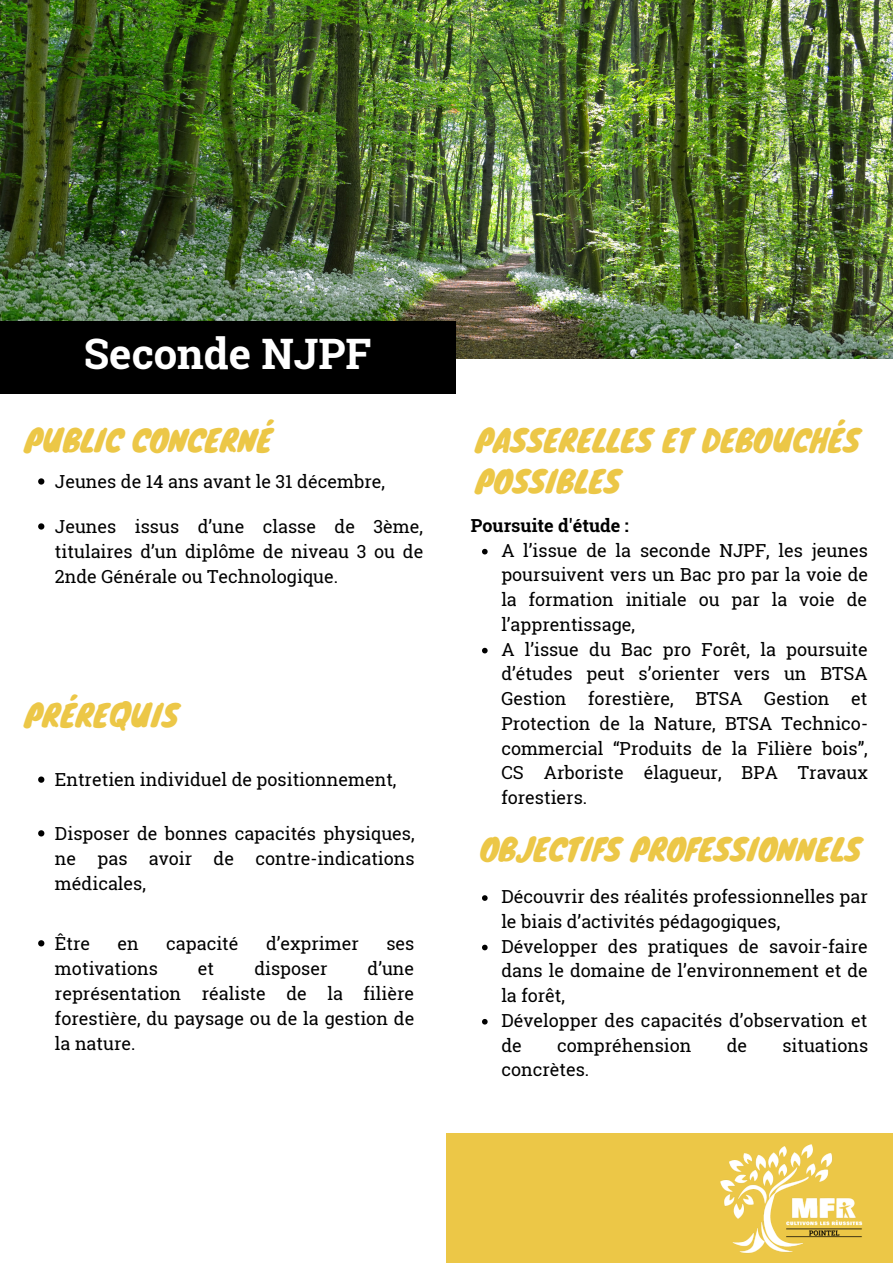
<style>
.page{position:relative;width:893px;height:1264px;background:#fff}
.page>*{position:absolute;margin:0;border:0;box-sizing:border-box;transform-origin:0 0}
.t1{font:700 42px "Roboto Slab";color:#fff}
.t2{font:30px/41.5px "Knewave";color:#ecc747}
.t3{font:18px/24.8px "Roboto Slab";color:#000;text-align:justify}
.t4{font:700 18px "Roboto Slab";color:#000}
</style>
<div class="page">
<img style="left:0;top:1px;width:892px;height:357px">
<div style="left:0;top:321px;width:455px;height:72px;background:#000"></div>
<div style="left:446px;top:1132px;width:446px;height:130px;background:#ecc747"></div>
<img style="left:720px;top:1144px;width:143px;height:109px">
<svg style="left:38px;top:478px;width:6px;height:6px"></svg>
<svg style="left:38px;top:523px;width:6px;height:6px"></svg>
<svg style="left:38px;top:776px;width:6px;height:6px"></svg>
<svg style="left:38px;top:830px;width:6px;height:6px"></svg>
<svg style="left:38px;top:940px;width:6px;height:6px"></svg>
<svg style="left:482px;top:549px;width:5px;height:5px"></svg>
<svg style="left:482px;top:647px;width:5px;height:6px"></svg>
<svg style="left:482px;top:895px;width:5px;height:5px"></svg>
<svg style="left:482px;top:944px;width:5px;height:6px"></svg>
<svg style="left:482px;top:1019px;width:5px;height:5px"></svg>
<h1 class="t1" style="left:84px;top:325px;width:289px">Seconde NJPF</h1>
<h2 class="t2" style="left:24px;top:418px;width:249px">PUBLIC CONCERNÉ</h2>
<p class="t3" style="left:55px;top:468px;width:331px">Jeunes de 14 ans avant le 31 décembre,</p>
<p class="t3" style="left:55px;top:513px;width:370px">Jeunes issus d’une classe de 3ème, titulaires d’un diplôme de niveau 3 ou de 2nde Générale ou Technologique.</p>
<h2 class="t2" style="left:24px;top:693px;width:156px">PRÉREQUIS</h2>
<p class="t3" style="left:55px;top:766px;width:343px">Entretien individuel de positionnement,</p>
<p class="t3" style="left:55px;top:820px;width:361px">Disposer de bonnes capacités physiques, ne pas avoir de contre-indications médicales,</p>
<p class="t3" style="left:55px;top:930px;width:37px">Être</p>
<p class="t3" style="left:118px;top:930px;width:23px">en</p>
<p class="t3" style="left:166px;top:930px;width:74px">capacité</p>
<p class="t3" style="left:266px;top:930px;width:94px">d’exprimer</p>
<p class="t3" style="left:386px;top:930px;width:29px">ses</p>
<p class="t3" style="left:55px;top:955px;width:104px">motivations</p>
<p class="t3" style="left:198px;top:955px;width:18px">et</p>
<p class="t3" style="left:254px;top:955px;width:75px">disposer</p>
<p class="t3" style="left:55px;top:955px;width:361px;text-indent:312px">d’une représentation réaliste de la filière forestière, du paysage ou de la gestion de la nature.</p>
<h2 class="t2" style="left:475px;top:418px;width:386px">PASSERELLES ET DEBOUCHÉS<br>POSSIBLES</h2>
<p class="t4" style="left:470px;top:513px;width:160px">Poursuite d'étude :</p>
<p class="t3" style="left:501px;top:537px;width:368px;text-align:left">A l’issue de la seconde NJPF, les jeunes poursuivent vers un Bac pro par la voie de la formation initiale ou par la voie de l’apprentissage,<br>A l’issue du Bac pro Forêt, la poursuite d’études peut s’orienter vers un BTSA Gestion forestière, BTSA Gestion et Protection de la Nature, BTSA Technico&shy;commercial “Produits de la Filière bois”, CS Arboriste élagueur, BPA Travaux forestiers.</p>
<h2 class="t2" style="left:479px;top:828px;width:383px">OBJECTIFS PROFESSIONNELS</h2>
<p class="t3" style="left:501px;top:883px;width:368px;text-align:left">Découvrir des réalités professionnelles par le biais d’activités pédagogiques,<br>Développer des pratiques de savoir-faire dans le domaine de l’environnement et de la forêt,<br>Développer des capacités d’observation et de</p>
<p class="t3" style="left:557px;top:1032px;width:136px">compréhension</p>
<p class="t3" style="left:726px;top:1032px;width:22px">de</p>
<p class="t3" style="left:782px;top:1032px;width:87px">situations</p>
<p class="t3" style="left:501px;top:1056px;width:89px">concrètes.</p>
</div>
